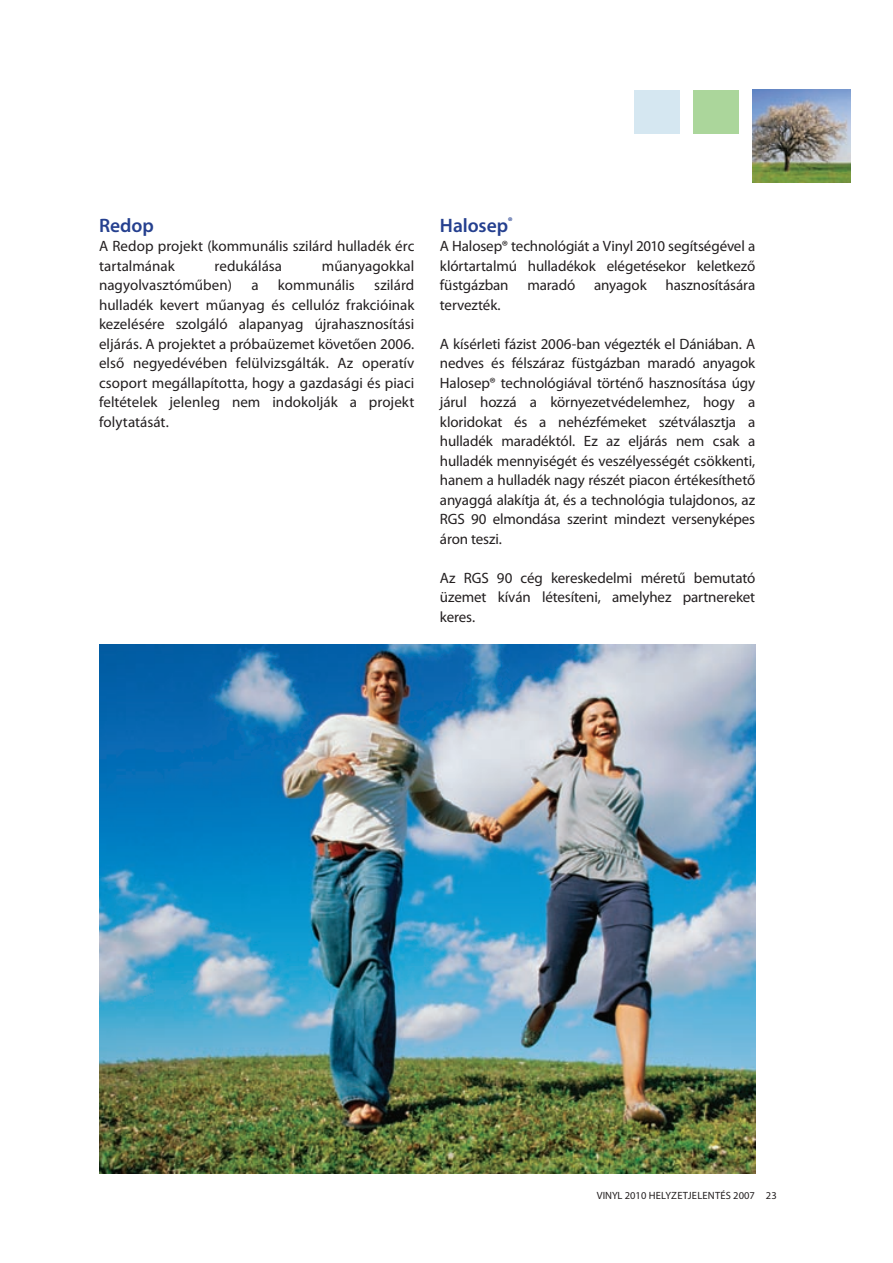
<style>
.page{position:relative;width:893px;height:1263px;background:#fff}
.page>*{position:absolute;margin:0;border:0;box-sizing:border-box;transform-origin:0 0}
.t1{font:600 19.5px "Myriad Pro";letter-spacing:-.005em;color:#25408f}
.t2{font:15px/19.5px "Myriad Pro";letter-spacing:-.005em;color:#231f20;text-align:justify}
.t3{font:10.5px "Myriad Pro";color:#231f20}
</style>
<div class="page">
<img style="left:753px;top:89px;width:97px;height:93px">
<div style="left:693px;top:90px;width:46px;height:43px;background:#abd69b"></div>
<div style="left:634px;top:90px;width:46px;height:43px;background:#d5e7f1"></div>
<img style="left:99px;top:644px;width:657px;height:530px">
<h1 class="t1" style="left:99px;top:213px;width:56px">Redop</h1>
<p class="t2" style="left:99px;top:236px;width:317px">A Redop projekt (kommunális szilárd hulladék érc tartalmának</p>
<p class="t2" style="left:215px;top:255px;width:69px">redukálása</p>
<p class="t2" style="left:322px;top:255px;width:94px">műanyagokkal</p>
<p class="t2" style="left:99px;top:275px;width:134px">nagyolvasztóműben)</p>
<p class="t2" style="left:251px;top:275px;width:9px">a</p>
<p class="t2" style="left:278px;top:275px;width:78px">kommunális</p>
<p class="t2" style="left:99px;top:275px;width:317px;text-indent:275px">szilárd hulladék kevert műanyag és cellulóz frakcióinak kezelésére szolgáló alapanyag újrahasznosítási eljárás. A projektet a próbaüzemet követően 2006. első negyedévében felülvizsgálták. Az operatív csoport megállapította, hogy a gazdasági és piaci feltételek jelenleg nem indokolják a projekt folytatását.</p>
<h1 class="t1" style="left:440px;top:213px;width:74px">Halosep<sup>®</sup></h1>
<p class="t2" style="left:440px;top:236px;width:317px">A Halosep® technológiát a Vinyl 2010 segítségével a klórtartalmú hulladékok elégetésekor keletkező füstgázban</p>
<p class="t2" style="left:527px;top:275px;width:49px">maradó</p>
<p class="t2" style="left:594px;top:275px;width:54px">anyagok</p>
<p class="t2" style="left:665px;top:275px;width:91px">hasznosítására</p>
<p class="t2" style="left:440px;top:294px;width:62px">tervezték.</p>
<p class="t2" style="left:440px;top:333px;width:317px">A kísérleti fázist 2006-ban végezték el Dániában. A nedves és félszáraz füstgázban maradó anyagok Halosep® technológiával történő hasznosítása úgy járul hozzá a környezetvédelemhez, hogy a kloridokat és a nehézfémeket szétválasztja a hulladék maradéktól. Ez az eljárás nem csak a hulladék mennyiségét és veszélyességét csökkenti, hanem a hulladék nagy részét piacon értékesíthető anyaggá alakítja át, és a technológia tulajdonos, az RGS 90 elmondása szerint mindezt versenyképes áron teszi.</p>
<p class="t2" style="left:440px;top:567px;width:317px">Az RGS 90 cég kereskedelmi méretű bemutató üzemet kíván létesíteni, amelyhez partnereket keres.</p>
<p class="t3" style="left:597px;top:1188px;width:181px">VINYL 2010 HELYZETJELENTÉS 2007 23</p>
</div>
